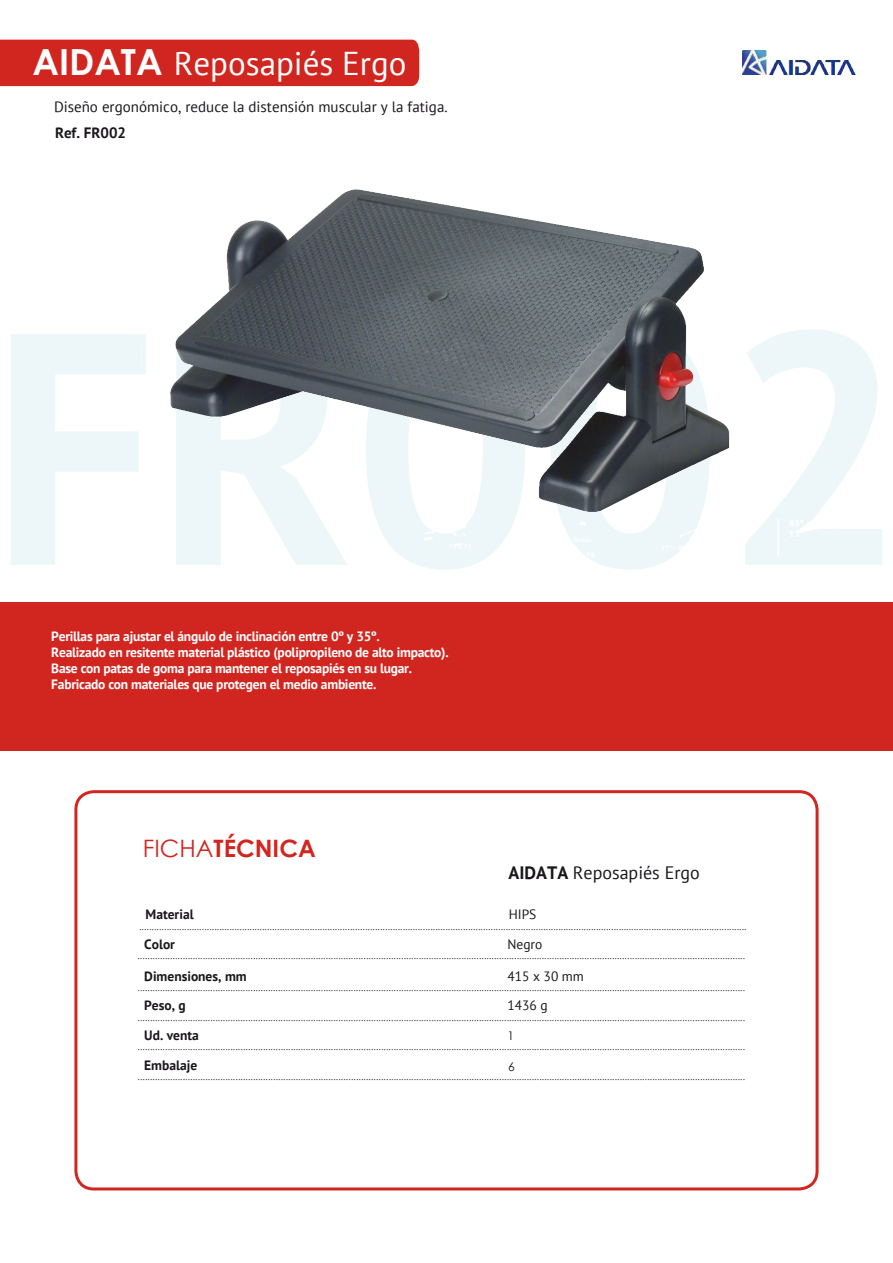
<style>
.page{position:relative;width:893px;height:1263px;background:#fff}
.page>*{position:absolute;margin:0;border:0;box-sizing:border-box;transform-origin:0 0}
.t1{font:33px "PT Sans";color:#fff}
.t2{font:700 24px "Century Gothic";color:#d12620}
.t3{font:18px "PT Sans";color:#1a171b}
.t4{font:15px "PT Sans";color:#1a171b}
.t5{font:700 15px "PT Sans";color:#1a171b}
.t6{font:700 13.5px/16.2px "PT Sans";letter-spacing:-.02em;color:#fff}
.t7{font:700 13.5px "PT Sans";color:#1a171b}
.t8{font:13.5px "PT Sans";color:#1a171b}
.t9{font:12px "Century Gothic";color:#1a171b}
.t10{font:9px "PT Sans";color:#000}
.s1{font-family:"Century Gothic";font-weight:700;font-size:36px}
.s2{font-weight:400}
.s3{font-weight:700}
</style>
<div class="page">
<div style="left:74px;top:790px;width:745px;height:400px;border:3px solid #d12620;border-radius:18px"></div>
<div style="left:0;top:602px;width:893px;height:148px;background:#d12620"></div>
<div style="left:0;top:40px;width:419px;height:46px;background:#d12620"></div>
<img style="left:742px;top:51px;width:114px;height:24px">
<img style="left:170px;top:189px;width:560px;height:323px">
<h1 class="t1" style="left:32px;top:43px;width:376px"><span class="s1">AIDATA</span> Reposapiés Ergo</h1>
<h3 class="t4" style="left:54px;top:97px;width:395px">Diseño ergonómico, reduce la distensión muscular y la fatiga.</h3>
<h3 class="t5" style="left:55px;top:123px;width:73px">Ref. FR002</h3>
<p class="t6" style="left:51px;top:627px;width:399px">Perillas para ajustar el ángulo de inclinación entre 0º y 35º.<br>Realizado en resitente material plástico (polipropileno de alto impacto).<br>Base con patas de goma para mantener el reposapiés en su lugar.<br>Fabricado con materiales que protegen el medio ambiente.</p>
<h2 class="t2" style="left:143px;top:830px;width:174px"><span class="s2">FICHA</span>TÉCNICA</h2>
<h3 class="t3" style="left:509px;top:861px;width:193px"><span class="s3">AIDATA</span> Reposapiés Ergo</h3>
<h3 class="t7" style="left:146px;top:905px;width:50px">Material</h3>
<h3 class="t8" style="left:509px;top:905px;width:29px">HIPS</h3>
<p class="t10" style="left:139px;top:920px;width:609px">..................................................................................................................................................................................................................................................</p>
<h3 class="t7" style="left:144px;top:935px;width:32px">Color</h3>
<h3 class="t8" style="left:507px;top:935px;width:37px">Negro</h3>
<p class="t10" style="left:138px;top:950px;width:609px">..................................................................................................................................................................................................................................................</p>
<h3 class="t7" style="left:144px;top:967px;width:104px">Dimensiones, mm</h3>
<h3 class="t8" style="left:507px;top:967px;width:78px">415 x 30 mm</h3>
<h3 class="t7" style="left:144px;top:997px;width:43px">Peso, g</h3>
<h3 class="t8" style="left:507px;top:997px;width:42px">1436 g</h3>
<h3 class="t7" style="left:144px;top:1026px;width:56px">Ud. venta</h3>
<h3 class="t9" style="left:507px;top:1027px;width:8px">1</h3>
<h3 class="t7" style="left:144px;top:1056px;width:54px">Embalaje</h3>
<p class="t10" style="left:138px;top:982px;width:609px">..................................................................................................................................................................................................................................................</p>
<p class="t10" style="left:138px;top:1012px;width:609px">..................................................................................................................................................................................................................................................</p>
<p class="t10" style="left:138px;top:1041px;width:609px">..................................................................................................................................................................................................................................................</p>
<h3 class="t9" style="left:508px;top:1058px;width:8px">6</h3>
<p class="t10" style="left:138px;top:1071px;width:609px">..................................................................................................................................................................................................................................................</p>
</div>
